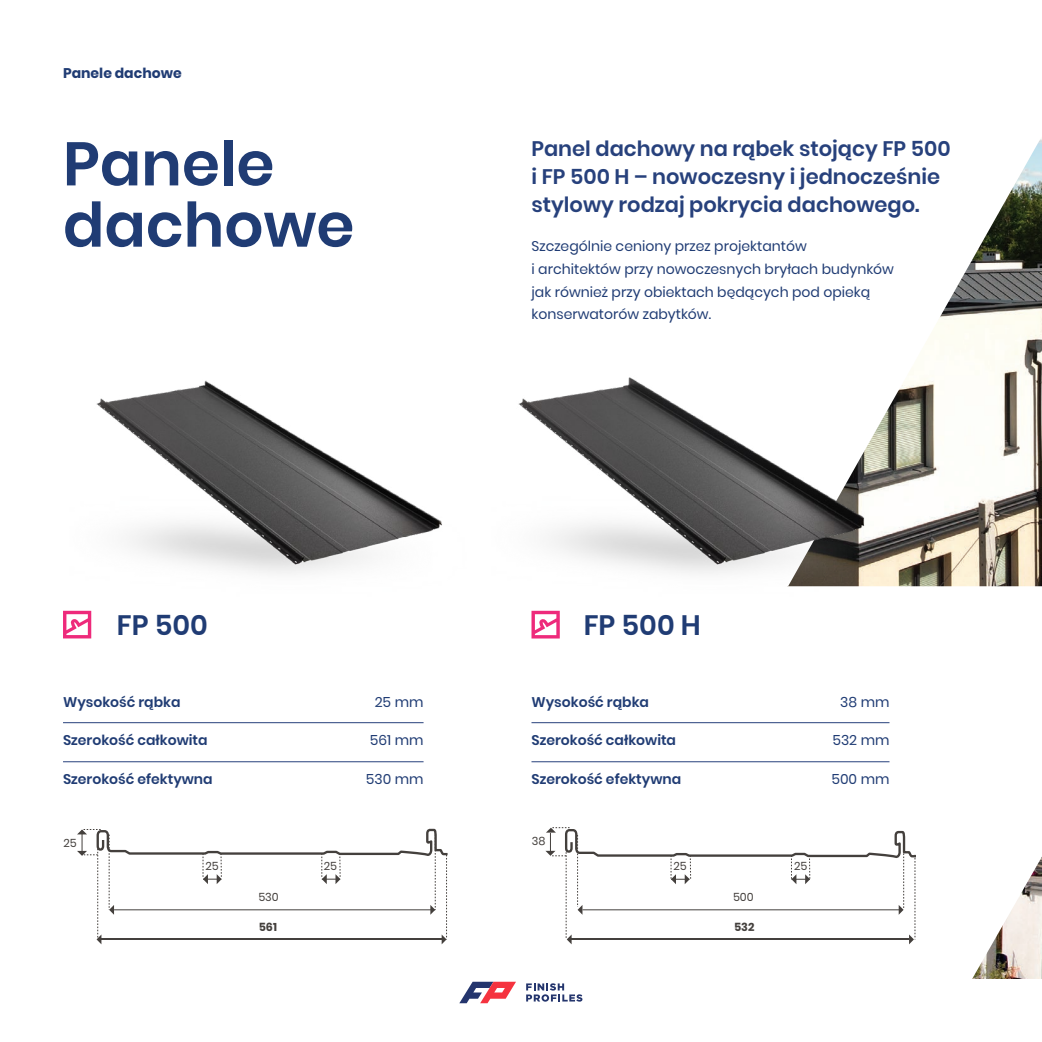
<style>
.page{position:relative;width:1042px;height:1042px;background:#fff}
.page>*{position:absolute;margin:0;border:0;box-sizing:border-box;transform-origin:0 0}
.Naglowek{font:600 61.25px "Poppins";color:#203c74}
.Naglowek_sredni{font:600 28px "Poppins";color:#203c74}
.NAglowek_mniejszy{font:600 21px/28px "Poppins";color:#27417c}
.Styl_akapitowy_1{font:14px/22.8px "Poppins";color:#203c74}
.Tabelka_opis{font:600 14px "Poppins";color:#203c74}
.Tabelka_wartość{font:14px "Poppins";color:#203c74}
.Styl_akapitowy_1-2{font:700 14px "Poppins";color:#203c74}
.t1{font:11.38px "Poppins";color:#44403d}
.t2{font:700 11.38px "Poppins";color:#44403d}
</style>
<div class="page">
<hr style="left:63px;top:722px;width:360px;height:1px;background:#27417c">
<hr style="left:63px;top:761px;width:360px;height:1px;background:#27417c">
<hr style="left:531px;top:722px;width:358px;height:1px;background:#27417c">
<hr style="left:531px;top:761px;width:358px;height:1px;background:#27417c">
<img style="left:972px;top:857px;width:70px;height:122px">
<img style="left:895px;top:139px;width:147px;height:448px">
<svg style="left:63px;top:611px;width:28px;height:27px"></svg>
<svg style="left:531px;top:611px;width:29px;height:27px"></svg>
<svg style="left:77px;top:828px;width:371px;height:116px"></svg>
<svg style="left:545px;top:827px;width:371px;height:117px"></svg>
<img style="left:96px;top:380px;width:346px;height:194px">
<img style="left:518px;top:377px;width:377px;height:210px">
<svg style="left:459px;top:982px;width:57px;height:21px"></svg>
<svg style="left:526px;top:983px;width:56px;height:18px"></svg>
<p class="Styl_akapitowy_1-2" style="left:63px;top:65px;width:120px">Panele dachowe</p>
<p class="Naglowek" style="left:63px;top:128px;width:213px">Panele</p>
<p class="Naglowek" style="left:63px;top:190px;width:293px">dachowe</p>
<p class="NAglowek_mniejszy" style="left:531px;top:135px;width:421px">Panel dachowy na rąbek stojący FP 500 i FP 500 H – nowoczesny i jednocześnie stylowy rodzaj pokrycia dachowego.</p>
<p class="Styl_akapitowy_1" style="left:531px;top:235px;width:364px">Szczególnie ceniony przez projektantów<br>i architektów przy nowoczesnych bryłach budynków jak również przy obiektach będących pod opieką konserwatorów zabytków.</p>
<p class="Naglowek_sredni" style="left:117px;top:609px;width:92px">FP 500</p>
<p class="Naglowek_sredni" style="left:584px;top:609px;width:119px">FP 500 H</p>
<p class="Tabelka_opis" style="left:63px;top:693px;width:119px">Wysokość rąbka</p>
<p class="Tabelka_opis" style="left:63px;top:732px;width:146px">Szerokość całkowita</p>
<p class="Tabelka_opis" style="left:63px;top:770px;width:151px">Szerokość efektywna</p>
<p class="Tabelka_wartość" style="left:375px;top:693px;width:50px">25 mm</p>
<p class="Tabelka_wartość" style="left:370px;top:732px;width:55px">561 mm</p>
<p class="Tabelka_wartość" style="left:366px;top:770px;width:59px">530 mm</p>
<p class="Tabelka_opis" style="left:531px;top:693px;width:119px">Wysokość rąbka</p>
<p class="Tabelka_opis" style="left:531px;top:732px;width:146px">Szerokość całkowita</p>
<p class="Tabelka_opis" style="left:531px;top:770px;width:151px">Szerokość efektywna</p>
<p class="t1" style="left:63px;top:836px;width:15px">25</p>
<p class="t1" style="left:532px;top:834px;width:15px">38</p>
<p class="t1" style="left:205px;top:859px;width:15px">25</p>
<p class="t1" style="left:324px;top:859px;width:15px">25</p>
<p class="t1" style="left:673px;top:859px;width:15px">25</p>
<p class="t1" style="left:794px;top:859px;width:15px">25</p>
<p class="t1" style="left:258px;top:891px;width:22px">530</p>
<p class="t1" style="left:733px;top:891px;width:22px">500</p>
<p class="t2" style="left:259px;top:920px;width:20px">561</p>
<p class="t2" style="left:734px;top:920px;width:22px">532</p>
<p class="Tabelka_wartość" style="left:840px;top:693px;width:51px">38 mm</p>
<p class="Tabelka_wartość" style="left:832px;top:732px;width:59px">532 mm</p>
<p class="Tabelka_wartość" style="left:831px;top:770px;width:60px">500 mm</p>
</div>
